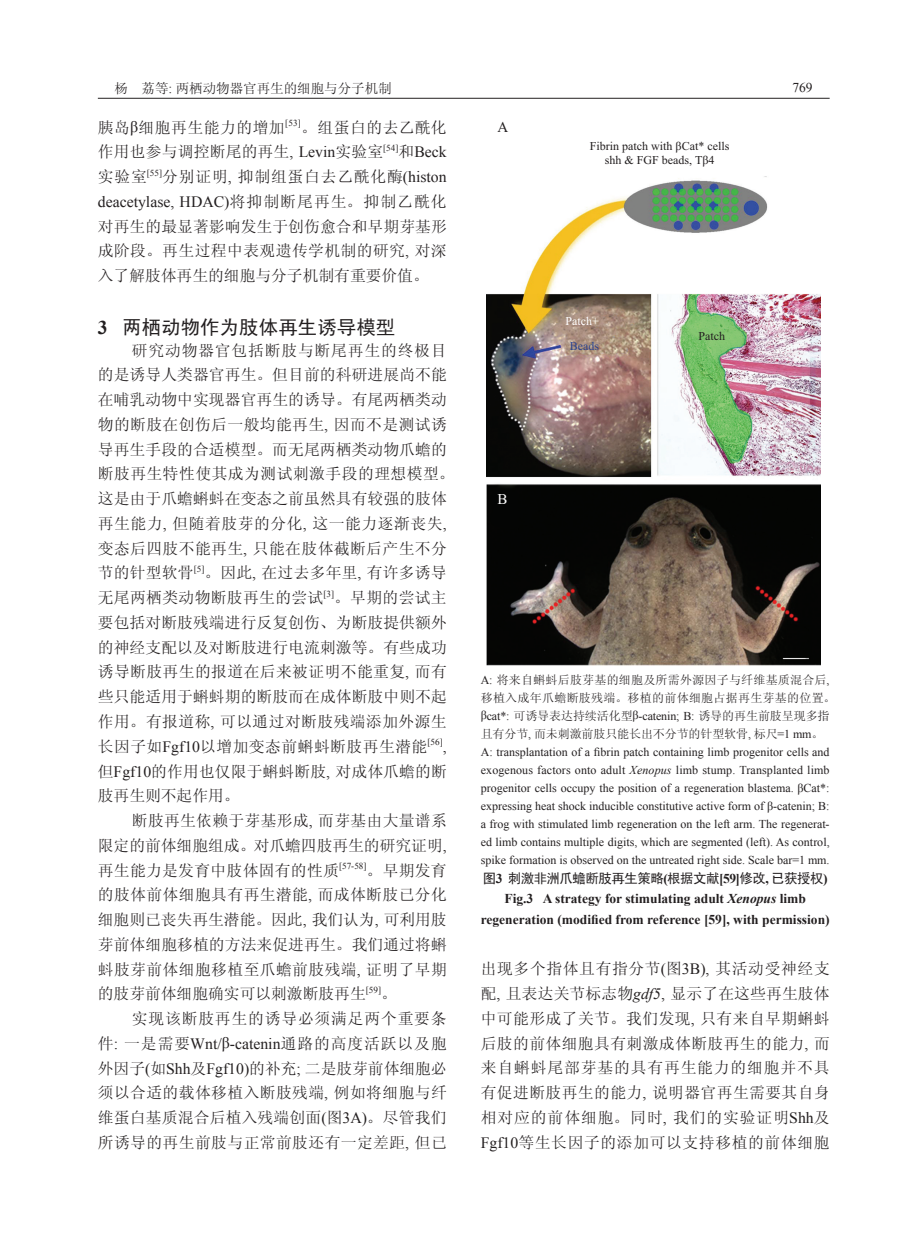
<style>
.page{position:relative;width:919px;height:1238px;background:#fff}
.page>*{position:absolute;margin:0;border:0;box-sizing:border-box;transform-origin:0 0}
.标题1{font:19.5px "Sim Hei";color:#231f20}
.正文{font:15.75px/24.8px "Sim Sun";letter-spacing:.025em;color:#231f20;text-align:justify}
.t1{font:15px "Times New Roman";color:#231f20}
.t2{font:15px "Times New Roman";color:#fff}
.表头_图题{font:700 13.5px/20.2px "Times New Roman";color:#231f20;text-align:center}
.表头_图题-2{font:13.5px "Sim Hei";letter-spacing:-.04em;color:#231f20}
.t3{font:13.5px "Sim Sun";color:#231f20}
.t4{font:13.5px "Times New Roman";color:#231f20}
.表格_图注{font:12px/18px "Times New Roman";color:#231f20;text-align:center}
.表格_图注-2{font:12px/18px "Sim Sun";letter-spacing:.02em;color:#231f20}
.t5{font:12px/24.5px "Times New Roman";color:#fff;text-align:center}
.s1{font-family:"Times New Roman"}
.s2{font-family:"Times New Roman";font-weight:700}
.s3{color:#2b438f}
.s4{font-style:italic}
.s5{font-family:"Times New Roman";font-style:italic}
</style>
<div class="page">
<hr style="left:98px;top:98px;width:731px;height:1px;background:#231f20">
<img style="left:486px;top:176px;width:334px;height:489px">
<p class="t3" style="left:114px;top:81px;width:279px">杨 荔等<span class="s1">:</span> 两栖动物器官再生的细胞与分子机制</p>
<p class="t4" style="left:792px;top:79px;width:22px">769</p>
<p class="正文" style="left:98px;top:115px;width:350px">胰岛<span class="s1">β</span>细胞再生能力的增加<sup>[53]</sup>。组蛋白的去乙酰化作用也参与调控断尾的再生<span class="s1">, Levin</span>实验室<sup>[54]</sup>和<span class="s1">Beck</span>实验室<sup>[55]</sup>分别证明<span class="s1">,</span> 抑制组蛋白去乙酰化酶<span class="s1">(histon deacetylase, HDAC)</span>将抑制断尾再生。抑制乙酰化对再生的最显著影响发生于创伤愈合和早期芽基形成阶段。再生过程中表观遗传学机制的研究<span class="s1">,</span> 对深入了解肢体再生的细胞与分子机制有重要价值。</p>
<p class="标题1" style="left:98px;top:317px;width:299px"><span class="s2">3</span> 两栖动物作为肢体再生诱导模型</p>
<p class="正文" style="left:98px;top:337px;width:358px;text-align:left;text-indent:34px">研究动物器官包括断肢与断尾再生的终极目的是诱导人类器官再生。但目前的科研进展尚不能在哺乳动物中实现器官再生的诱导。有尾两栖类动物的断肢在创伤后一般均能再生<span class="s1">,</span> 因而不是测试诱导再生手段的合适模型。而无尾两栖类动物爪蟾的断肢再生特性使其成为测试刺激手段的理想模型。这是由于爪蟾蝌蚪在变态之前虽然具有较强的肢体再生能力<span class="s1">,</span> 但随着肢芽的分化<span class="s1">,</span> 这一能力逐渐丧失<span class="s1">,</span>变态后四肢不能再生<span class="s1">,</span> 只能在肢体截断后产生不分节的针型软骨<sup>[5]</sup>。因此<span class="s1">,</span> 在过去多年里<span class="s1">,</span> 有许多诱导无尾两栖类动物断肢再生的尝试<sup>[3]</sup>。早期的尝试主要包括对断肢残端进行反复创伤、为断肢提供额外的神经支配以及对断肢进行电流刺激等。有些成功诱导断肢再生的报道在后来被证明不能重复<span class="s1">,</span> 而有些只能适用于蝌蚪期的断肢而在成体断肢中则不起作用。有报道称<span class="s1">,</span> 可以通过对断肢残端添加外源生长因子如<span class="s1">Fgf10</span>以增加变态前蝌蚪断肢再生潜能<sup>[56]</sup><span class="s1">,</span>但<span class="s1">Fgf10</span>的作用也仅限于蝌蚪断肢<span class="s1">,</span> 对成体爪蟾的断肢再生则不起作用。</p>
<p class="正文" style="left:98px;top:808px;width:350px;text-indent:34px">断肢再生依赖于芽基形成<span class="s1">,</span> 而芽基由大量谱系限定的前体细胞组成。对爪蟾四肢再生的研究证明<span class="s1">,</span>再生能力是发育中肢体固有的性质<sup>[57-58]</sup>。早期发育的肢体前体细胞具有再生潜能<span class="s1">,</span> 而成体断肢已分化细胞则已丧失再生潜能。因此<span class="s1">,</span> 我们认为<span class="s1">,</span> 可利用肢芽前体细胞移植的方法来促进再生。我们通过将蝌蚪肢芽前体细胞移植至爪蟾前肢残端<span class="s1">,</span> 证明了早期的肢芽前体细胞确实可以刺激断肢再生<sup>[59]</sup>。</p>
<p class="正文" style="left:98px;top:1006px;width:350px;text-indent:34px">实现该断肢再生的诱导必须满足两个重要条件<span class="s1">:</span> 一是需要<span class="s1">Wnt/β-catenin</span>通路的高度活跃以及胞外因子<span class="s1">(</span>如<span class="s1">Shh</span>及<span class="s1">Fgf10)</span>的补充<span class="s1">;</span> 二是肢芽前体细胞必须以合适的载体移植入断肢残端<span class="s1">,</span> 例如将细胞与纤维蛋白基质混合后植入残端创面<span class="s1">(</span>图<span class="s1">3A)</span>。尽管我们所诱导的再生前肢与正常前肢还有一定差距<span class="s1">,</span> 但已</p>
<p class="t1" style="left:497px;top:117px;width:12px">A</p>
<p class="表格_图注" style="left:590px;top:138px;width:141px;line-height:14.4px">Fibrin patch with βCat* cells shh &amp; FGF beads, Tβ4</p>
<p class="t5" style="left:565px;top:309px;width:35px">Patch+<br><span class="s3">Beads</span></p>
<p class="表格_图注" style="left:698px;top:327px;width:28px">Patch</p>
<p class="t2" style="left:497px;top:489px;width:12px">B</p>
<p class="表格_图注-2" style="left:480px;top:670px;width:356px"><span class="s1">A:</span> 将来自蝌蚪后肢芽基的细胞及所需外源因子与纤维基质混合后<span class="s1">,</span>移植入成年爪蟾断肢残端。移植的前体细胞占据再生芽基的位置。<span class="s1">βcat*:</span> 可诱导表达持续活化型<span class="s1">β-catenin; B:</span> 诱导的再生前肢呈现多指且有分节<span class="s1">,</span> 而未刺激前肢只能长出不分节的针型软骨<span class="s1">,</span> 标尺<span class="s1">=1 mm</span>。</p>
<p class="表格_图注" style="left:480px;top:742px;width:350px;text-align:justify">A: transplantation of a fibrin patch containing limb progenitor cells and exogenous factors onto adult <span class="s4">Xenopus</span> limb stump. Transplanted limb progenitor cells occupy the position of a regeneration blastema. βCat*: expressing heat shock inducible constitutive active form of β-catenin; B: a frog with stimulated limb regeneration on the left arm. The regenerat&shy;ed limb contains multiple digits, which are segmented (left). As control, spike formation is observed on the untreated right side. Scale bar=1 mm.</p>
<p class="表头_图题-2" style="left:483px;top:871px;width:346px">图<span class="s2">3</span> 刺激非洲爪蟾断肢再生策略<span class="s2">(</span>根据文献<span class="s2">[59]</span>修改<span class="s2">,</span> 已获授权<span class="s2">)</span></p>
<p class="表头_图题" style="left:480px;top:888px;width:350px">Fig.3 A strategy for stimulating adult <span class="s4">Xenopus</span> limb regeneration (modified from reference [59], with permission)</p>
<p class="正文" style="left:480px;top:956px;width:350px">出现多个指体且有指分节<span class="s1">(</span>图<span class="s1">3B),</span> 其活动受神经支配<span class="s1">,</span> 且表达关节标志物<span class="s5">gdf5</span><span class="s1">,</span> 显示了在这些再生肢体中可能形成了关节。我们发现<span class="s1">,</span> 只有来自早期蝌蚪后肢的前体细胞具有刺激成体断肢再生的能力<span class="s1">,</span> 而来自蝌蚪尾部芽基的具有再生能力的细胞并不具有促进断肢再生的能力<span class="s1">,</span> 说明器官再生需要其自身相对应的前体细胞。同时<span class="s1">,</span> 我们的实验证明<span class="s1">Shh</span>及<span class="s1">Fgf10</span>等生长因子的添加可以支持移植的前体细胞</p>
</div>
